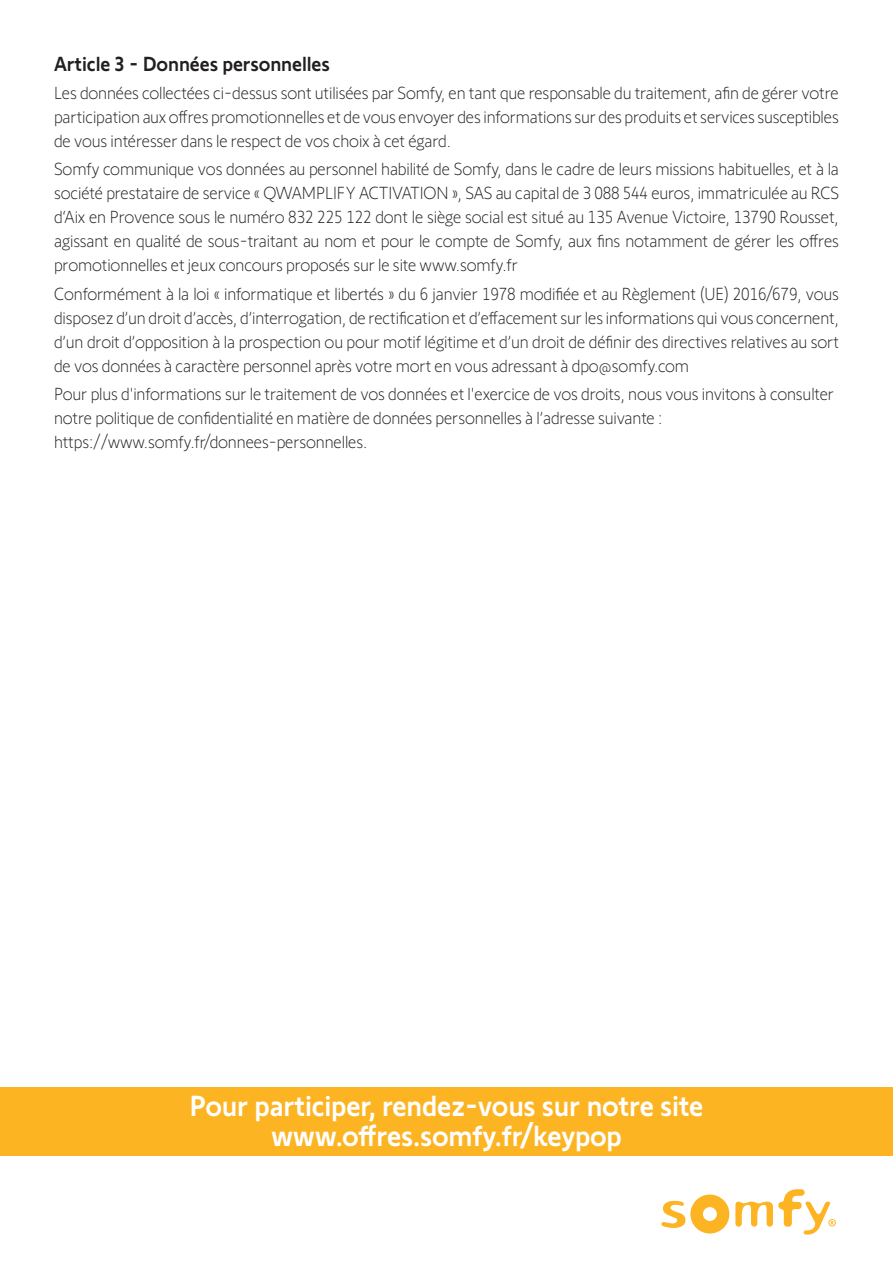
<style>
.page{position:relative;width:893px;height:1263px;background:#fff}
.page>*{position:absolute;margin:0;border:0;box-sizing:border-box;transform-origin:0 0}
.t1{font:500 30px/30px "Somfy Sans";letter-spacing:-.01em;color:#fff;text-align:center;scale:.95 1}
.t2{font:500 21px "Somfy Sans";letter-spacing:-.01em;color:#231f20;scale:.95 1}
.t3{font:300 18px/24px "Somfy Sans";letter-spacing:-.01em;color:#231f20;text-align:justify;scale:.95 1}
</style>
<div class="page">
<svg style="left:661px;top:1194px;width:68px;height:39px"></svg>
<svg style="left:735px;top:1189px;width:101px;height:45px"></svg>
<div style="left:0;top:1087px;width:893px;height:68px;background:#fcb423"></div>
<p class="t2" style="left:54px;top:47px;width:292px">Article 3 - Données personnelles</p>
<p class="t3" style="left:54px;top:79px;width:828px">Les données collectées ci-dessus sont utilisées par Somfy, en tant que responsable du traitement, afin de gérer votre participation aux offres promotionnelles et de vous envoyer des informations sur des produits et services susceptibles de vous intéresser dans le respect de vos choix à cet égard.</p>
<p class="t3" style="left:54px;top:156px;width:828px">Somfy communique vos données au personnel habilité de Somfy, dans le cadre de leurs missions habituelles, et à la société prestataire de service « QWAMPLIFY ACTIVATION », SAS au capital de 3 088 544 euros, immatriculée au RCS d‘Aix en Provence sous le numéro 832 225 122 dont le siège social est situé au 135 Avenue Victoire, 13790 Rousset, agissant en qualité de sous-traitant au nom et pour le compte de Somfy, aux fins notamment de gérer les offres promotionnelles et jeux concours proposés sur le site www.somfy.fr</p>
<p class="t3" style="left:54px;top:280px;width:828px">Conformément à la loi « informatique et libertés » du 6 janvier 1978 modifiée et au Règlement (UE) 2016/679, vous disposez d’un droit d’accès, d’interrogation, de rectification et d’effacement sur les informations qui vous concernent, d’un droit d’opposition à la prospection ou pour motif légitime et d’un droit de définir des directives relatives au sort de vos données à caractère personnel après votre mort en vous adressant à dpo@somfy.com</p>
<p class="t3" style="left:54px;top:380px;width:823px;text-align:left">Pour plus d'informations sur le traitement de vos données et l'exercice de vos droits, nous vous invitons à consulter notre politique de confidentialité en matière de données personnelles à l’adresse suivante : https://www.somfy.fr/donnees-personnelles.</p>
<p class="t1" style="left:190px;top:1087px;width:542px">Pour participer, rendez-vous sur notre site www.offres.somfy.fr/keypop</p>
</div>
